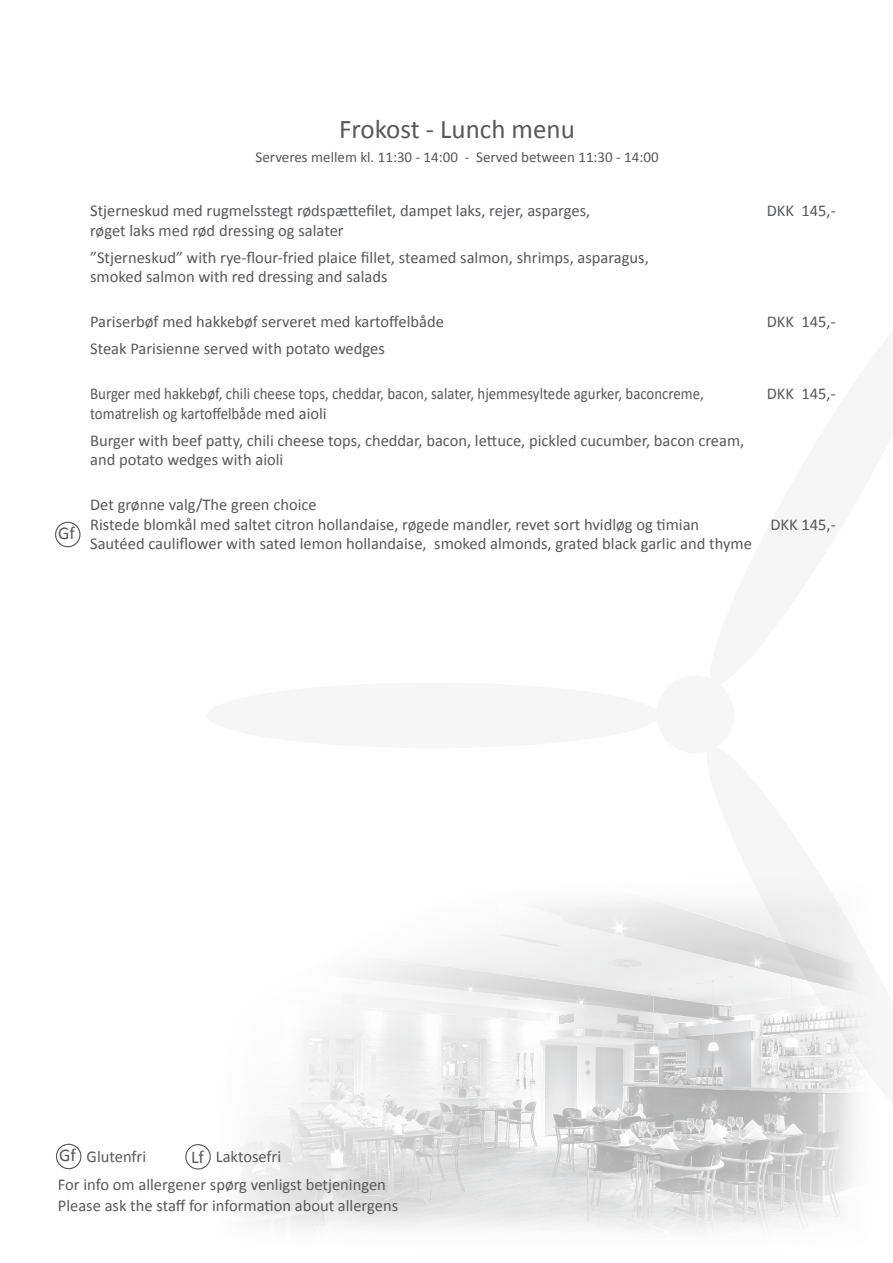
<style>
.page{position:relative;width:893px;height:1263px;background:#fff}
.page>*{position:absolute;margin:0;border:0;box-sizing:border-box;transform-origin:0 0}
.t1{font:27px "Calibri";color:#57585a}
.t2{font:18px "Calibri";color:#57585a}
.t3{font:16.5px/27px "Calibri";color:#57585a}
.t4{font:16.5px/27px "Calibri";color:#57585a;scale:.9 1}
.t5{font:16.5px/21px "Calibri";color:#58595b}
.t6{font:15px "Calibri";color:#57585a}
.s1{font-size:18px;color:#57585a}
</style>
<div class="page">
<div style="left:207px;top:682px;width:452px;height:66px;background:#f6f6f6;border-radius:50%"></div>
<div style="left:656px;top:675px;width:78px;height:78px;background:#f6f6f6;border-radius:50%"></div>
<img style="left:196px;top:884px;width:676px;height:348px">
<div style="left:55px;top:522px;width:26px;height:25px;border:1px solid #57585a;border-radius:50%"></div>
<div style="left:185px;top:1144px;width:26px;height:25px;border:1px solid #57585a;border-radius:50%"></div>
<div style="left:56px;top:1144px;width:25px;height:25px;border:1px solid #57585a;border-radius:50%"></div>
<h1 class="t1" style="left:339px;top:111px;width:237px">Frokost - Lunch menu</h1>
<p class="t6" style="left:256px;top:147px;width:404px">Serveres mellem kl. 11:30 - 14:00 - Served between 11:30 - 14:00</p>
<p class="t2" style="left:58px;top:521px;width:18px">Gf</p>
<p class="t3" style="left:90px;top:197px;width:502px">Stjerneskud med rugmelsstegt rødspættefilet, dampet laks, rejer, asparges,</p>
<p class="t3" style="left:767px;top:197px;width:71px">DKK 145,-</p>
<p class="t3" style="left:90px;top:216px;width:560px">røget laks med rød dressing og salater<br>”Stjerneskud” with rye-flour-fried plaice fillet, steamed salmon, shrimps, asparagus,</p>
<p class="t3" style="left:90px;top:263px;width:299px">smoked salmon with red dressing and salads</p>
<p class="t3" style="left:90px;top:308px;width:355px">Pariserbøf med hakkebøf serveret med kartoffelbåde</p>
<p class="t3" style="left:767px;top:308px;width:71px">DKK 145,-</p>
<p class="t3" style="left:90px;top:335px;width:296px">Steak Parisienne served with potato wedges</p>
<p class="t4" style="left:90px;top:380px;width:683px">Burger med hakkebøf, chili cheese tops, cheddar, bacon, salater, hjemmesyltede agurker, baconcreme,</p>
<p class="t3" style="left:767px;top:380px;width:71px">DKK 145,-</p>
<p class="t4" style="left:90px;top:399px;width:728px">tomatrelish og kartoffelbåde med aioli<br>Burger with beef patty, chili cheese tops, cheddar, bacon, lettuce, pickled cucumber, bacon cream,</p>
<p class="t3" style="left:90px;top:446px;width:195px">and potato wedges with aioli</p>
<p class="t3" style="left:90px;top:495px;width:611px;line-height:19.5px">Det grønne valg/The green choice<br>Ristede blomkål med saltet citron hollandaise, røgede mandler, revet sort hvidløg og timian</p>
<p class="t3" style="left:770px;top:510px;width:67px">DKK 145,-</p>
<p class="t3" style="left:90px;top:530px;width:663px">Sautéed cauliflower with sated lemon hollandaise, smoked almonds, grated black garlic and thyme</p>
<p class="t5" style="left:59px;top:1145px;width:88px"><span class="s1">Gf</span> Glutenfri</p>
<p class="t5" style="left:191px;top:1145px;width:91px"><span class="s1">Lf</span> Laktosefri</p>
<p class="t5" style="left:58px;top:1173px;width:342px">For info om allergener spørg venligst betjeningen<br>Please ask the staff for information about allergens</p>
</div>
